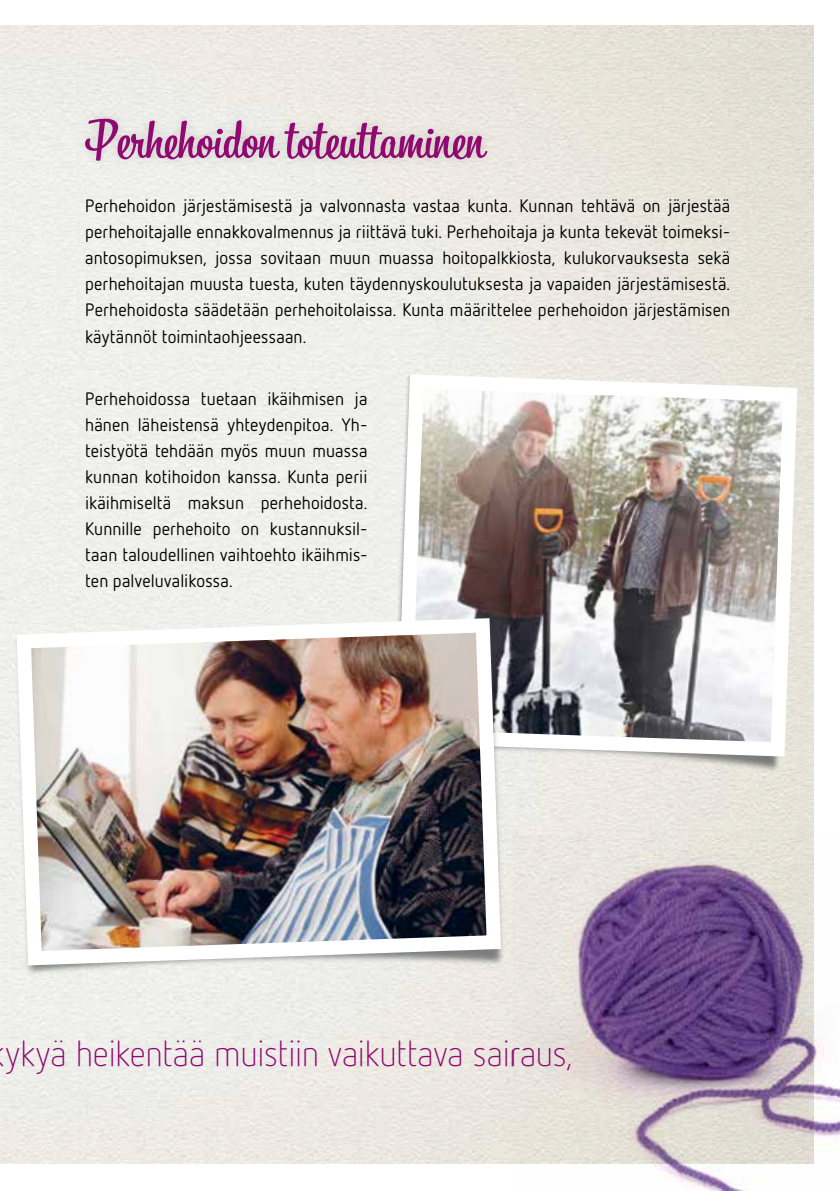
<style>
.page{position:relative;width:840px;height:1191px;background:#fff}
.page>*{position:absolute;margin:0;border:0;box-sizing:border-box;transform-origin:0 0}
.t1{font:52px "Bistro Script";color:#900870}
.t2{font:300 36px "Netto OT";letter-spacing:-.01em;color:#900870}
.t3{font:18px/26px "Netto OT";letter-spacing:.005em;color:#000;text-align:justify}
</style>
<div class="page">
<div style="left:75px;top:108px;width:421px;height:63px;background:#000;opacity:.15"></div>
<img style="left:389px;top:367px;width:415px;height:397px">
<img style="left:513px;top:835px;width:326px;height:356px">
<img style="left:0;top:623px;width:530px;height:365px">
<img style="left:9px;top:611px;width:499px;height:361px">
<h1 class="t1" style="left:85px;top:107px;width:400px">Perhehoidon toteuttaminen</h1>
<p class="t3" style="left:85px;top:193px;width:646px">Perhehoidon järjestämisestä ja valvonnasta vastaa kunta. Kunnan tehtävä on järjestää perhehoitajalle ennakkovalmennus ja riittävä tuki. Perhehoitaja ja kunta tekevät toimeksi&shy;antosopimuksen, jossa sovitaan muun muassa hoitopalkkiosta, kulukorvauksesta sekä perhehoitajan muusta tuesta, kuten täydennyskoulutuksesta ja vapaiden järjestämisestä.<br>Perhehoidosta säädetään perhehoitolaissa. Kunta määrittelee perhehoidon järjestämisen käytännöt toimintaohjeessaan.</p>
<p class="t3" style="left:85px;top:385px;width:284px">Perhehoidossa tuetaan ikäihmisen ja hänen läheistensä yhteydenpitoa. Yh&shy;teistyötä tehdään myös muun muassa kunnan kotihoidon kanssa. Kunta perii ikäihmiseltä maksun perhehoidosta.<br>Kunnille perhehoito on kustannuksil&shy;taan taloudellinen vaihtoehto ikäihmis&shy;ten palveluvalikossa.</p>
<h2 class="t2" style="left:6px;top:1031px;width:569px">ykyä heikentää muistiin vaikuttava sairaus,</h2>
</div>
